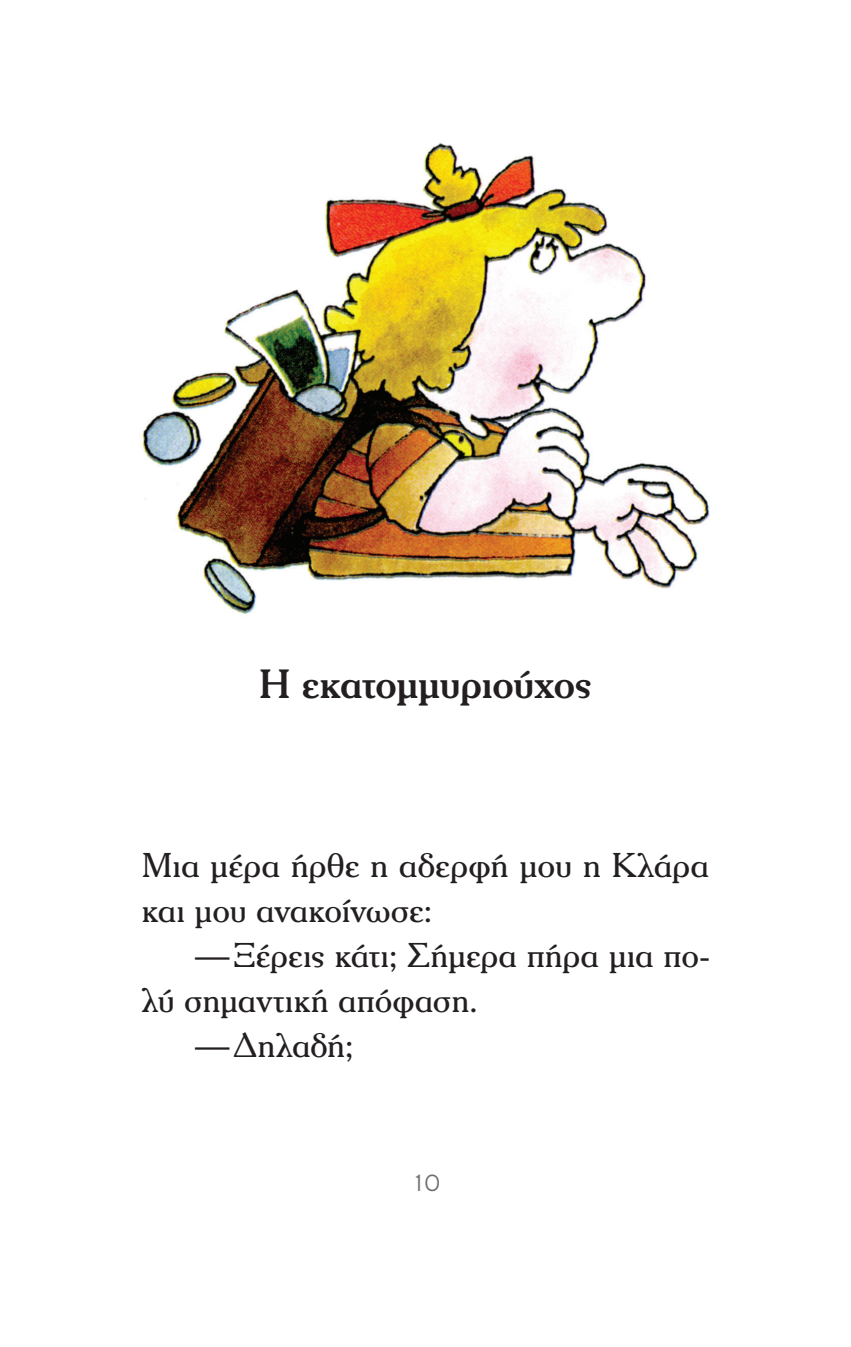
<style>
.page{position:relative;width:851px;height:1347px;background:#fff}
.page>*{position:absolute;margin:0;border:0;box-sizing:border-box;transform-origin:0 0}
.t1{font:500 40px "PF Cheltenham";letter-spacing:-.015em;color:#231f20}
.t2{font:33.75px/45px "PF Cheltenham";color:#231f20}
.t3{font:300 25px "PF Highway Gothic";color:#6c6d70}
</style>
<div class="page">
<img style="left:142px;top:143px;width:568px;height:472px">
<p class="t1" style="left:259px;top:660px;width:334px">Η εκατομμυριούχος</p>
<p class="t2" style="left:142px;top:842px;width:568px">Μια μέρα ήρθε η αδερφή μου η Κλάρα και μου ανακοίνωσε:</p>
<p class="t2" style="left:195px;top:932px;width:515px">—Ξέρεις κάτι; Σήμερα πήρα μια πο-</p>
<p class="t2" style="left:142px;top:977px;width:337px">λύ σημαντική απόφαση.</p>
<p class="t2" style="left:195px;top:1022px;width:160px">—Δηλαδή;</p>
<p class="t3" style="left:411px;top:1169px;width:30px">10</p>
</div>
